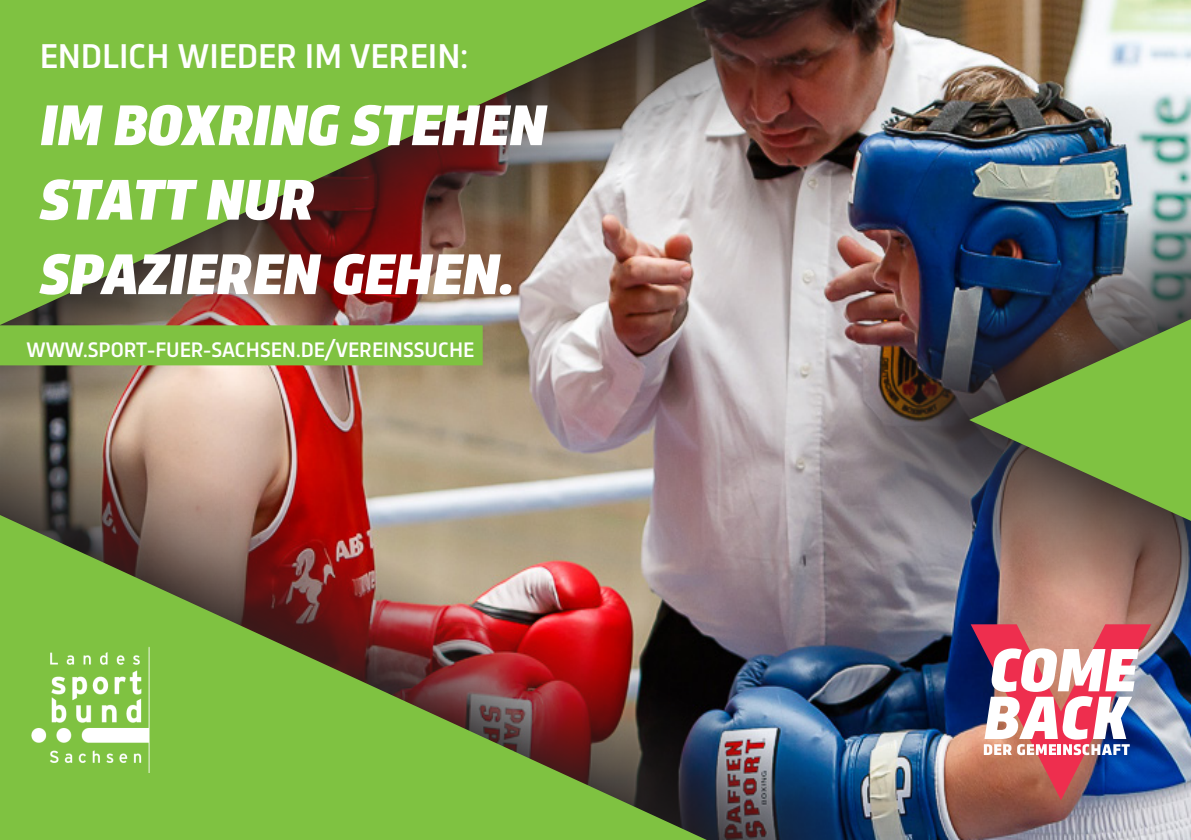
<style>
.page{position:relative;width:1191px;height:840px;background:#fff}
.page>*{position:absolute;margin:0;border:0;box-sizing:border-box;transform-origin:0 0}
.t1{font:italic 900 60px "Trasandina";color:#fff}
.t2{font:500 36px "Trasandina";color:#fff}
.t3{font:500 22px "Trasandina";color:#fff}
</style>
<div class="page">
<img style="left:0;top:0;width:1191px;height:839px">
<img style="left:26px;top:639px;width:137px;height:133px">
<div style="left:0;top:325px;width:483px;height:40px;background:#7fc241"></div>
<svg style="left:970px;top:624px;width:181px;height:175px"></svg>
<p class="t2" style="left:40px;top:29px;width:430px">ENDLICH WIEDER IM VEREIN:</p>
<p class="t1" style="left:40px;top:81px;width:508px">IM BOXRING STEHEN</p>
<p class="t1" style="left:40px;top:155px;width:275px">STATT NUR</p>
<p class="t1" style="left:40px;top:230px;width:475px">SPAZIEREN GEHEN.</p>
<p class="t3" style="left:26px;top:333px;width:449px">WWW.SPORT-FUER-SACHSEN.DE/VEREINSSUCHE</p>
</div>
